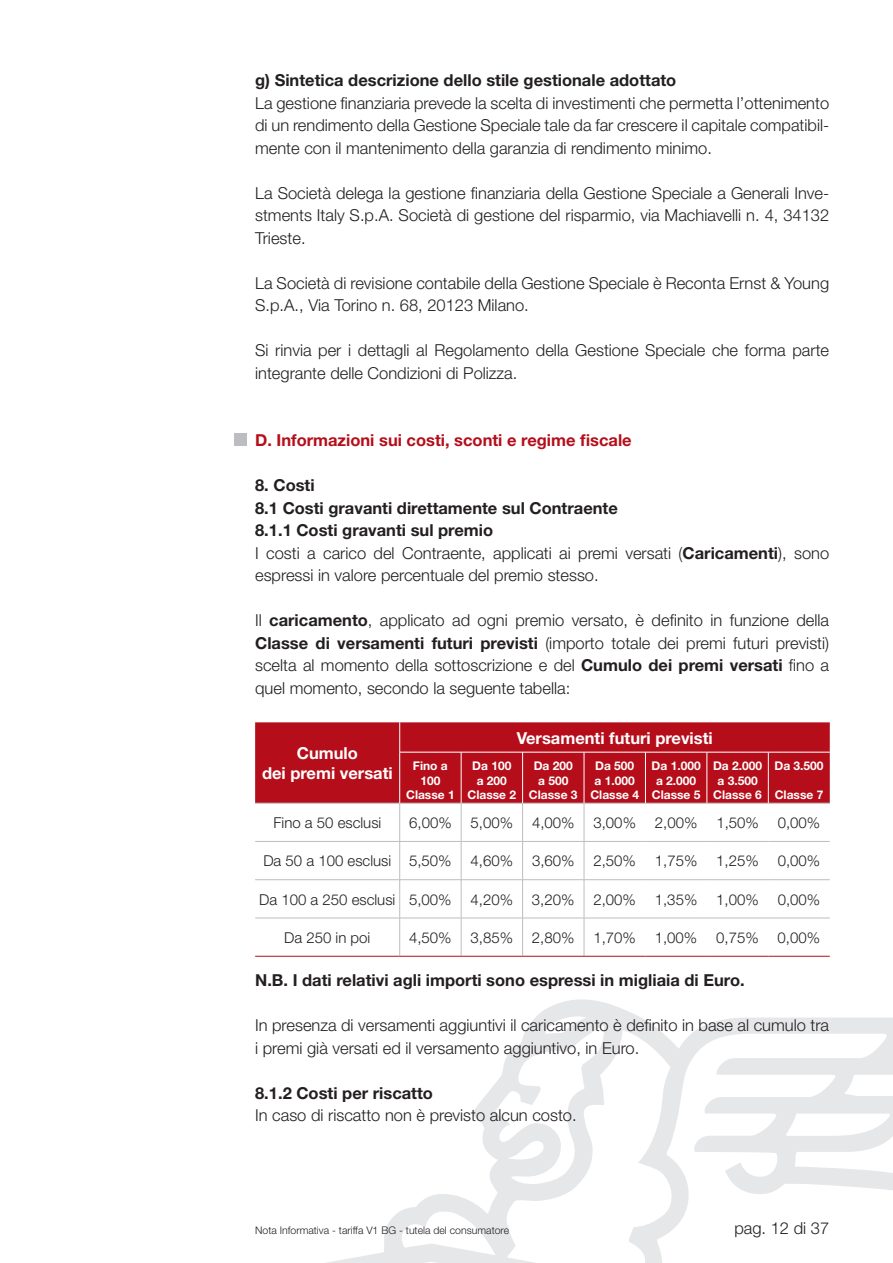
<style>
.page{position:relative;width:893px;height:1263px;background:#fff}
.page>*{position:absolute;margin:0;border:0;box-sizing:border-box;transform-origin:0 0}
.t1{font:300 16.5px/22.5px "Helvetica Neue";color:#231f20}
.t2{font:700 16.5px "Helvetica Neue";color:#231f20}
.t3{font:700 16.5px/19.8px "Helvetica Neue";color:#fff;text-align:center}
.t4{font:700 16.5px "Helvetica Neue";color:#b50e1a}
.t5{font:300 15px "Helvetica Neue";color:#231f20}
.t6{font:700 12px/14.4px "Helvetica Neue";color:#fff;text-align:center}
.t7{font:300 10.5px "Helvetica Neue";color:#231f20}
.s1{font-weight:700}
</style>
<div class="page">
<svg style="left:326px;top:999px;width:567px;height:264px"></svg>
<div style="left:255px;top:722px;width:575px;height:81px;background:#b50e1a"></div>
<div style="left:400px;top:753px;width:430px;height:50px;background:#b50e1a"></div>
<hr style="left:255px;top:803px;width:145px;height:1px;background:#bcbdc0">
<hr style="left:400px;top:803px;width:61px;height:1px;background:#bcbdc0">
<hr style="left:399px;top:803px;width:1px;height:38px;background:#bcbdc0">
<hr style="left:461px;top:803px;width:62px;height:1px;background:#bcbdc0">
<hr style="left:461px;top:803px;width:1px;height:38px;background:#bcbdc0">
<hr style="left:523px;top:803px;width:61px;height:1px;background:#bcbdc0">
<hr style="left:522px;top:803px;width:1px;height:38px;background:#bcbdc0">
<hr style="left:584px;top:803px;width:61px;height:1px;background:#bcbdc0">
<hr style="left:584px;top:803px;width:1px;height:38px;background:#bcbdc0">
<hr style="left:645px;top:803px;width:62px;height:1px;background:#bcbdc0">
<hr style="left:707px;top:803px;width:61px;height:1px;background:#bcbdc0">
<hr style="left:768px;top:803px;width:62px;height:1px;background:#bcbdc0">
<hr style="left:255px;top:841px;width:145px;height:1px;background:#bcbdc0">
<hr style="left:400px;top:841px;width:61px;height:1px;background:#bcbdc0">
<hr style="left:399px;top:842px;width:1px;height:37px;background:#bcbdc0">
<hr style="left:461px;top:841px;width:62px;height:1px;background:#bcbdc0">
<hr style="left:461px;top:842px;width:1px;height:37px;background:#bcbdc0">
<hr style="left:523px;top:841px;width:61px;height:1px;background:#bcbdc0">
<hr style="left:522px;top:842px;width:1px;height:37px;background:#bcbdc0">
<hr style="left:584px;top:841px;width:61px;height:1px;background:#bcbdc0">
<hr style="left:584px;top:842px;width:1px;height:37px;background:#bcbdc0">
<hr style="left:645px;top:841px;width:62px;height:1px;background:#bcbdc0">
<hr style="left:707px;top:841px;width:61px;height:1px;background:#bcbdc0">
<hr style="left:768px;top:841px;width:62px;height:1px;background:#bcbdc0">
<hr style="left:255px;top:879px;width:145px;height:1px;background:#bcbdc0">
<hr style="left:400px;top:879px;width:61px;height:1px;background:#bcbdc0">
<hr style="left:399px;top:880px;width:1px;height:38px;background:#bcbdc0">
<hr style="left:461px;top:879px;width:62px;height:1px;background:#bcbdc0">
<hr style="left:461px;top:880px;width:1px;height:38px;background:#bcbdc0">
<hr style="left:523px;top:879px;width:61px;height:1px;background:#bcbdc0">
<hr style="left:522px;top:880px;width:1px;height:38px;background:#bcbdc0">
<hr style="left:584px;top:879px;width:61px;height:1px;background:#bcbdc0">
<hr style="left:584px;top:880px;width:1px;height:38px;background:#bcbdc0">
<hr style="left:645px;top:879px;width:62px;height:1px;background:#bcbdc0">
<hr style="left:707px;top:879px;width:61px;height:1px;background:#bcbdc0">
<hr style="left:768px;top:879px;width:62px;height:1px;background:#bcbdc0">
<hr style="left:255px;top:918px;width:145px;height:1px;background:#bcbdc0">
<hr style="left:400px;top:918px;width:61px;height:1px;background:#bcbdc0">
<hr style="left:399px;top:918px;width:1px;height:38px;background:#bcbdc0">
<hr style="left:461px;top:918px;width:62px;height:1px;background:#bcbdc0">
<hr style="left:461px;top:918px;width:1px;height:38px;background:#bcbdc0">
<hr style="left:523px;top:918px;width:61px;height:1px;background:#bcbdc0">
<hr style="left:522px;top:918px;width:1px;height:38px;background:#bcbdc0">
<hr style="left:584px;top:918px;width:61px;height:1px;background:#bcbdc0">
<hr style="left:584px;top:918px;width:1px;height:38px;background:#bcbdc0">
<hr style="left:645px;top:918px;width:62px;height:1px;background:#bcbdc0">
<hr style="left:707px;top:918px;width:61px;height:1px;background:#bcbdc0">
<hr style="left:768px;top:918px;width:62px;height:1px;background:#bcbdc0">
<hr style="left:399px;top:722px;width:1px;height:30px;background:#fff">
<hr style="left:399px;top:752px;width:62px;height:1px;background:#fff">
<hr style="left:399px;top:752px;width:1px;height:51px;background:#fff">
<hr style="left:461px;top:752px;width:62px;height:1px;background:#fff">
<hr style="left:523px;top:752px;width:61px;height:1px;background:#fff">
<hr style="left:584px;top:752px;width:61px;height:1px;background:#fff">
<hr style="left:645px;top:752px;width:62px;height:1px;background:#fff">
<hr style="left:707px;top:752px;width:61px;height:1px;background:#fff">
<hr style="left:768px;top:752px;width:62px;height:1px;background:#fff">
<hr style="left:255px;top:956px;width:145px;height:1px;background:#b50e1a">
<hr style="left:400px;top:956px;width:61px;height:1px;background:#b50e1a">
<hr style="left:461px;top:956px;width:62px;height:1px;background:#b50e1a">
<hr style="left:523px;top:956px;width:61px;height:1px;background:#b50e1a">
<hr style="left:584px;top:956px;width:61px;height:1px;background:#b50e1a">
<hr style="left:645px;top:956px;width:62px;height:1px;background:#b50e1a">
<hr style="left:707px;top:956px;width:61px;height:1px;background:#b50e1a">
<hr style="left:768px;top:956px;width:62px;height:1px;background:#b50e1a">
<hr style="left:461px;top:752px;width:1px;height:51px;background:#fff">
<hr style="left:522px;top:752px;width:1px;height:51px;background:#fff">
<hr style="left:584px;top:752px;width:1px;height:51px;background:#fff">
<hr style="left:645px;top:752px;width:1px;height:51px;background:#fff">
<hr style="left:707px;top:752px;width:1px;height:51px;background:#fff">
<hr style="left:768px;top:752px;width:1px;height:51px;background:#fff">
<div style="left:234px;top:434px;width:13px;height:12px;background:#bcbdc0"></div>
<p class="t2" style="left:255px;top:70px;width:423px">g) Sintetica descrizione dello stile gestionale adottato</p>
<p class="t1" style="left:255px;top:91px;width:576px;text-align:justify">La gestione finanziaria prevede la scelta di investimenti che permetta l’ottenimento di un rendimento della Gestione Speciale tale da far crescere il capitale compatibil&shy;mente con il mantenimento della garanzia di rendimento minimo.</p>
<p class="t1" style="left:255px;top:181px;width:576px;text-align:justify">La Società delega la gestione finanziaria della Gestione Speciale a Generali Inve&shy;stments Italy S.p.A. Società di gestione del risparmio, via Machiavelli n. 4, 34132<br>Trieste.</p>
<p class="t1" style="left:255px;top:271px;width:576px">La Società di revisione contabile della Gestione Speciale è Reconta Ernst &amp; Young<br>S.p.A., Via Torino n. 68, 20123 Milano.</p>
<p class="t1" style="left:255px;top:339px;width:575px">Si rinvia per i dettagli al Regolamento della Gestione Speciale che forma parte integrante delle Condizioni di Polizza.</p>
<p class="t4" style="left:255px;top:430px;width:378px">D. Informazioni sui costi, sconti e regime fiscale</p>
<p class="t1" style="left:255px;top:474px;width:576px"><span class="s1">8. Costi<br>8.1 Costi gravanti direttamente sul Contraente<br>8.1.1 Costi gravanti sul premio<br></span>I costi a carico del Contraente, applicati ai premi versati (<span class="s1">Caricamenti</span>), sono espressi in valore percentuale del premio stesso.</p>
<p class="t1" style="left:255px;top:609px;width:576px;text-align:justify">Il <span class="s1">caricamento</span>, applicato ad ogni premio versato, è definito in funzione della <span class="s1">Classe di versamenti futuri previsti</span> (importo totale dei premi futuri previsti) scelta al momento della sottoscrizione e del <span class="s1">Cumulo dei premi versati</span> fino a quel momento, secondo la seguente tabella:</p>
<p class="t3" style="left:262px;top:743px;width:132px">Cumulo<br>dei premi versati</p>
<p class="t3" style="left:517px;top:727px;width:198px">Versamenti futuri previsti</p>
<p class="t6" style="left:406px;top:758px;width:50px">Fino a<br>100<br>Classe 1</p>
<p class="t6" style="left:467px;top:758px;width:50px">Da 100 a 200<br>Classe 2</p>
<p class="t6" style="left:529px;top:758px;width:50px">Da 200 a 500<br>Classe 3</p>
<p class="t6" style="left:590px;top:758px;width:50px">Da 500 a 1.000<br>Classe 4</p>
<p class="t6" style="left:652px;top:758px;width:51px">Da 1.000 a 2.000<br>Classe 5</p>
<p class="t6" style="left:713px;top:758px;width:51px">Da 2.000 a 3.500<br>Classe 6</p>
<p class="t6" style="left:774px;top:758px;width:51px">Da 3.500</p>
<p class="t6" style="left:775px;top:787px;width:50px">Classe 7</p>
<p class="t5" style="left:273px;top:814px;width:109px">Fino a 50 esclusi</p>
<p class="t5" style="left:409px;top:814px;width:44px">6,00%</p>
<p class="t5" style="left:471px;top:814px;width:44px">5,00%</p>
<p class="t5" style="left:532px;top:814px;width:44px">4,00%</p>
<p class="t5" style="left:593px;top:814px;width:44px">3,00%</p>
<p class="t5" style="left:655px;top:814px;width:44px">2,00%</p>
<p class="t5" style="left:716px;top:814px;width:44px">1,50%</p>
<p class="t5" style="left:778px;top:814px;width:44px">0,00%</p>
<p class="t5" style="left:263px;top:852px;width:190px">Da 50 a 100 esclusi 5,50%</p>
<p class="t5" style="left:471px;top:852px;width:44px">4,60%</p>
<p class="t5" style="left:532px;top:852px;width:44px">3,60%</p>
<p class="t5" style="left:593px;top:852px;width:44px">2,50%</p>
<p class="t5" style="left:655px;top:852px;width:44px">1,75%</p>
<p class="t5" style="left:716px;top:852px;width:44px">1,25%</p>
<p class="t5" style="left:778px;top:852px;width:44px">0,00%</p>
<p class="t5" style="left:259px;top:890px;width:194px">Da 100 a 250 esclusi 5,00%</p>
<p class="t5" style="left:470px;top:890px;width:44px">4,20%</p>
<p class="t5" style="left:532px;top:890px;width:44px">3,20%</p>
<p class="t5" style="left:593px;top:890px;width:44px">2,00%</p>
<p class="t5" style="left:655px;top:890px;width:44px">1,35%</p>
<p class="t5" style="left:716px;top:890px;width:44px">1,00%</p>
<p class="t5" style="left:778px;top:890px;width:44px">0,00%</p>
<p class="t5" style="left:284px;top:928px;width:88px">Da 250 in poi</p>
<p class="t5" style="left:409px;top:928px;width:44px">4,50%</p>
<p class="t5" style="left:470px;top:928px;width:44px">3,85%</p>
<p class="t5" style="left:532px;top:928px;width:44px">2,80%</p>
<p class="t5" style="left:593px;top:928px;width:44px">1,70%</p>
<p class="t5" style="left:655px;top:928px;width:44px">1,00%</p>
<p class="t5" style="left:716px;top:928px;width:44px">0,75%</p>
<p class="t5" style="left:778px;top:928px;width:44px">0,00%</p>
<p class="t2" style="left:255px;top:970px;width:491px">N.B. I dati relativi agli importi sono espressi in migliaia di Euro.</p>
<p class="t1" style="left:255px;top:1014px;width:575px">In presenza di versamenti aggiuntivi il caricamento è definito in base al cumulo tra i premi già versati ed il versamento aggiuntivo, in Euro.</p>
<p class="t2" style="left:255px;top:1083px;width:179px">8.1.2 Costi per riscatto</p>
<p class="t1" style="left:255px;top:1104px;width:323px">In caso di riscatto non è previsto alcun costo.</p>
<p class="t7" style="left:255px;top:1224px;width:256px">Nota Informativa - tariffa V1 BG - tutela del consumatore</p>
<p class="t1" style="left:734px;top:1216px;width:96px">pag. 12 di 37</p>
</div>
